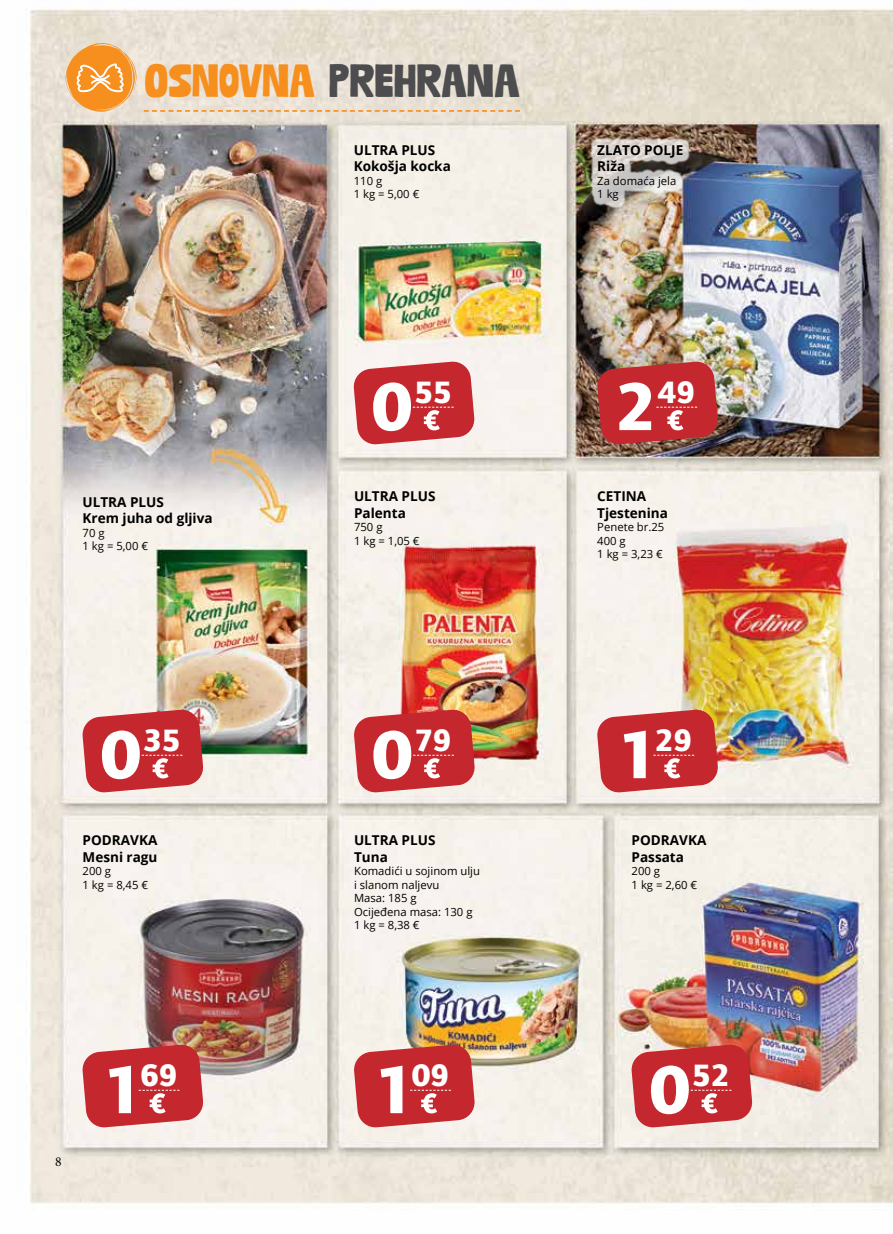
<style>
.page{position:relative;width:893px;height:1234px;background:#fff}
.page>*{position:absolute;margin:0;border:0;box-sizing:border-box;transform-origin:0 0}
.t1{font:900 44.55px "Mudstone Sans";color:#4d4d4f}
.t2{font:700 31.95px "Foundry Journal";color:#fff}
.t3{font:13.65px "Minion Pro";color:#000}
.t4{font:700 13.5px/16.2px "Open Sans";color:#000}
.t5{font:11.25px/13.5px "Open Sans";color:#000}
.s1{color:#f78f1e}
.s2{font-size:69.45px}
</style>
<div class="page">
<img style="left:26px;top:8px;width:867px;height:1202px">
<svg style="left:144px;top:110px;width:376px;height:2px"></svg>
<svg style="left:65px;top:42px;width:72px;height:71px;background:#f3af65"></svg>
<div style="left:590px;top:138px;width:100px;height:70px;background:#fff;opacity:.75"></div>
<img style="left:596px;top:361px;width:123px;height:84px">
<svg style="left:631px;top:1043px;width:122px;height:84px;background:#ca4447"></svg>
<svg style="left:82px;top:708px;width:122px;height:85px;background:#cc4b4f"></svg>
<svg style="left:353px;top:361px;width:122px;height:84px;background:#cd4b50"></svg>
<svg style="left:353px;top:708px;width:122px;height:85px;background:#cc494b"></svg>
<svg style="left:82px;top:1043px;width:122px;height:84px;background:#cb484c"></svg>
<svg style="left:353px;top:1043px;width:122px;height:84px;background:#cb494a"></svg>
<svg style="left:596px;top:708px;width:123px;height:85px;background:#cd4d4d"></svg>
<h1 class="t1" style="left:144px;top:52px;width:377px"><span class="s1">OSNOVNA</span> PREHRANA</h1>
<p class="t4" style="left:354px;top:142px;width:99px">ULTRA PLUS<br>Kokošja kocka</p>
<p class="t5" style="left:354px;top:174px;width:67px">110 g<br>1 kg = 5,00 €</p>
<p class="t4" style="left:83px;top:493px;width:132px">ULTRA PLUS<br>Krem juha od gljiva</p>
<p class="t5" style="left:83px;top:525px;width:67px">70 g<br>1 kg = 5,00 €</p>
<h2 class="t2" style="left:372px;top:372px;width:82px"><span class="s2">0</span>55</h2>
<p class="t4" style="left:354px;top:488px;width:83px">ULTRA PLUS<br>Palenta</p>
<p class="t5" style="left:354px;top:520px;width:67px">750 g<br>1 kg = 1,05 €</p>
<h2 class="t2" style="left:101px;top:720px;width:82px"><span class="s2">0</span>35</h2>
<p class="t4" style="left:83px;top:831px;width:76px">PODRAVKA<br>Mesni ragu</p>
<p class="t5" style="left:83px;top:863px;width:67px">200 g<br>1 kg = 8,45 €</p>
<h2 class="t2" style="left:372px;top:720px;width:81px"><span class="s2">0</span>79</h2>
<p class="t4" style="left:354px;top:831px;width:83px">ULTRA PLUS<br>Tuna</p>
<p class="t5" style="left:354px;top:863px;width:128px">Komadići u sojinom ulju i slanom naljevu<br>Masa: 185 g<br>Ocijeđena masa: 130 g<br>1 kg = 8,38 €</p>
<p class="t3" style="left:55px;top:1151px;width:8px">8</p>
<h2 class="t2" style="left:104px;top:1055px;width:76px"><span class="s2">1</span>69</h2>
<h2 class="t2" style="left:375px;top:1055px;width:76px"><span class="s2">1</span>09</h2>
<p class="t4" style="left:597px;top:142px;width:88px">ZLATO POLJE<br>Riža</p>
<p class="t5" style="left:597px;top:174px;width:81px">Za domaća jela<br>1 kg</p>
<h2 class="t2" style="left:615px;top:372px;width:82px"><span class="s2">2</span>49</h2>
<p class="t4" style="left:597px;top:488px;width:72px">CETINA<br>Tjestenina</p>
<p class="t5" style="left:597px;top:520px;width:69px">Penete br.25<br>400 g<br>1 kg = 3,23 €</p>
<h2 class="t2" style="left:618px;top:720px;width:76px"><span class="s2">1</span>29</h2>
<p class="t4" style="left:632px;top:831px;width:76px">PODRAVKA<br>Passata</p>
<p class="t5" style="left:632px;top:863px;width:67px">200 g<br>1 kg = 2,60 €</p>
<h2 class="t2" style="left:650px;top:1055px;width:82px"><span class="s2">0</span>52</h2>
</div>
